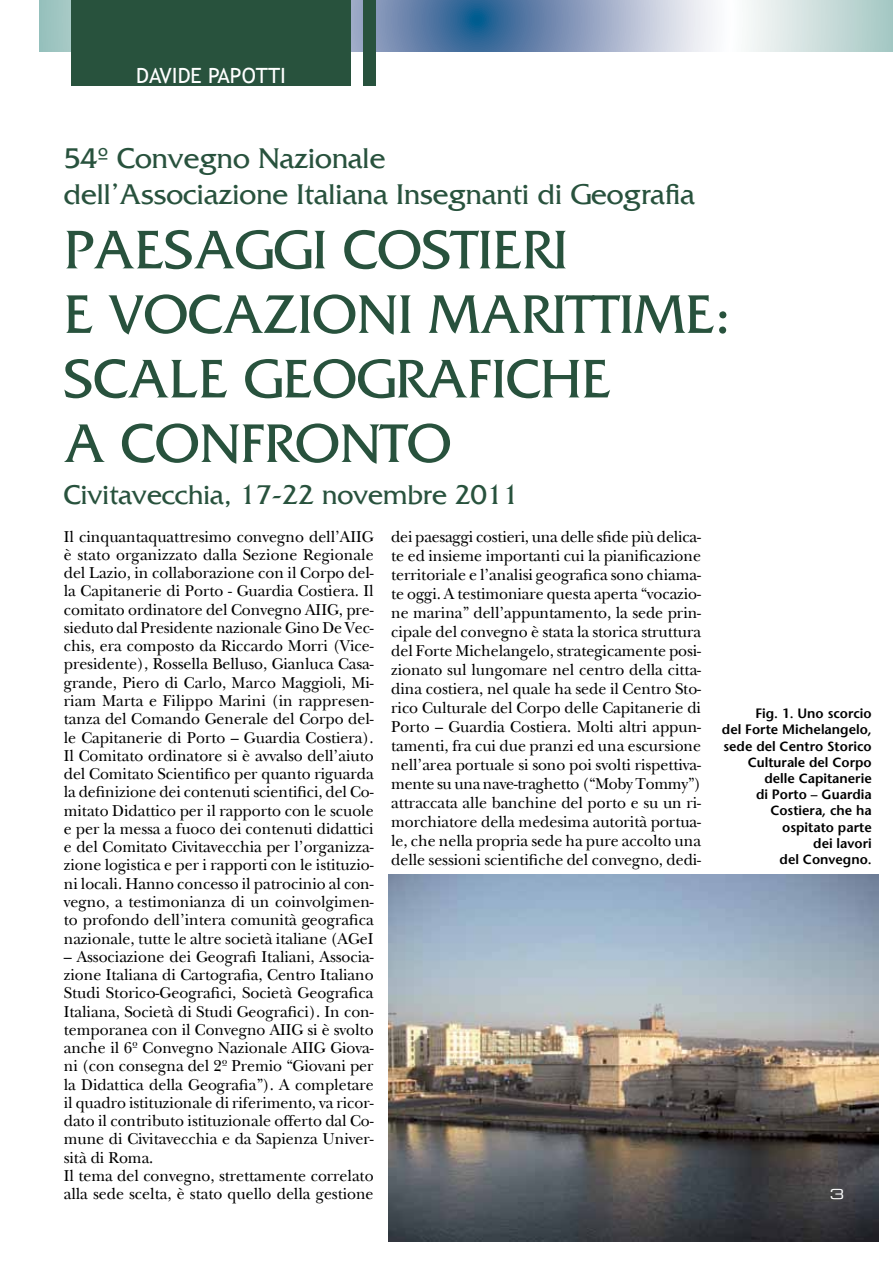
<style>
.page{position:relative;width:893px;height:1263px;background:#fff}
.page>*{position:absolute;margin:0;border:0;box-sizing:border-box;transform-origin:0 0}
.t1{font:57px/64.5px "Friz Quadrata";color:#28523d}
.t2{font:30px/36px "Friz Quadrata";color:#28523d}
.t3{font:28.5px "Friz Quadrata";color:#28523d}
.t4{font:21px "Trebuchet MS";color:#fff}
.t5{font:16.5px/18.3px "New Baskerville";letter-spacing:-.005em;color:#000;text-align:justify}
.t6{font:600 13.5px/16.2px "Stone Sans";color:#000;text-align:right}
.t7{font:13.5px "Eurostile Extended Two";color:#fff;scale:1.11 1}
</style>
<div class="page">
<svg style="left:40px;top:0;width:853px;height:51px;background:#9eb4c8"></svg>
<img style="left:389px;top:874px;width:489px;height:368px">
<div style="left:71px;top:0;width:280px;height:85px;background:#28523d"></div>
<div style="left:364px;top:0;width:12px;height:85px;background:#28523d"></div>
<p class="t4" style="left:136px;top:63px;width:151px">DAVIDE PAPOTTI</p>
<h2 class="t2" style="left:64px;top:140px;width:633px">54º Convegno Nazionale<br>dell’Associazione Italiana Insegnanti di Geografia</h2>
<h1 class="t1" style="left:64px;top:217px;width:164px">Paesaggi</h1>
<h1 class="t1" style="left:64px;top:217px;width:668px;text-indent:279px">costieri<br>e vocazioni marittime: scale geografiche<br>a confronto</h1>
<h3 class="t3" style="left:64px;top:478px;width:456px">Civitavecchia, 17-22 novembre 2011</h3>
<p class="t5" style="left:64px;top:527px;width:311px">Il cinquantaquattresimo convegno dell’AIIG è stato organizzato dalla Sezione Regionale del Lazio, in collaborazione con il Corpo del&shy;la Capitanerie di Porto - Guardia Costiera. Il comitato ordinatore del Convegno AIIG, pre&shy;sieduto dal Presidente nazionale Gino De Vec&shy;chis, era composto da Riccardo Morri (Vice&shy;presidente), Rossella Belluso, Gianluca Casa&shy;grande, Piero di Carlo, Marco Maggioli, Mi&shy;riam Marta e Filippo Marini (in rappresen&shy;tanza del Comando Generale del Corpo del&shy;le Capitanerie di Porto – Guardia Costiera).<br>Il Comitato ordinatore si è avvalso dell’aiuto del Comitato Scientifico per quanto riguarda la definizione dei contenuti scientifici, del Co&shy;mitato Didattico per il rapporto con le scuole e per la messa a fuoco dei contenuti didattici e del Comitato Civitavecchia per l’organizza&shy;zione logistica e per i rapporti con le istituzio&shy;ni locali. Hanno concesso il patrocinio al con&shy;vegno, a testimonianza di un coinvolgimen&shy;to profondo dell’intera comunità geografica nazionale, tutte le altre società italiane (AGeI</p>
<p class="t5" style="left:64px;top:947px;width:311px;text-align:left">– Associazione dei Geografi Italiani, Associa&shy;zione Italiana di Cartografia, Centro Italiano Studi Storico-Geografici, Società Geografica Italiana, Società di Studi Geografici). In con&shy;temporanea con il Convegno AIIG si è svolto anche il 6º Convegno Nazionale AIIG Giova&shy;ni (con consegna del 2º Premio “Giovani per la Didattica della Geografia”). A completare il quadro istituzionale di riferimento, va ricor&shy;dato il contributo istituzionale offerto dal Co&shy;mune di Civitavecchia e da Sapienza Univer&shy;sità di Roma.<br>Il tema del convegno, strettamente correlato alla sede scelta, è stato quello della gestione</p>
<p class="t5" style="left:391px;top:527px;width:311px;line-height:19px">dei paesaggi costieri, una delle sfide più delica&shy;te ed insieme importanti cui la pianificazione territoriale e l’analisi geografica sono chiama&shy;te oggi. A testimoniare questa aperta “vocazio&shy;ne marina” dell’appuntamento, la sede prin&shy;cipale del convegno è stata la storica struttura del Forte Michelangelo, strategicamente posi&shy;zionato sul lungomare nel centro della citta&shy;dina costiera, nel quale ha sede il Centro Sto&shy;rico Culturale del Corpo delle Capitanerie di Porto – Guardia Costiera. Molti altri appun&shy;tamenti, fra cui due pranzi ed una escursione nell’area portuale si sono poi svolti rispettiva&shy;mente su una nave-traghetto (“Moby Tommy”) attraccata alle banchine del porto e su un ri&shy;morchiatore della medesima autorità portua&shy;le, che nella propria sede ha pure accolto una delle sessioni scientifiche del convegno, dedi-</p>
<p class="t6" style="left:722px;top:705px;width:151px">Fig. 1. Uno scorcio<br>del Forte Michelangelo, sede del Centro Storico<br>Culturale del Corpo delle Capitanerie<br>di Porto – Guardia<br>Costiera, che ha ospitato parte<br>dei lavori<br>del Convegno.</p>
<p class="t7" style="left:830px;top:1185px;width:15px">3</p>
</div>
